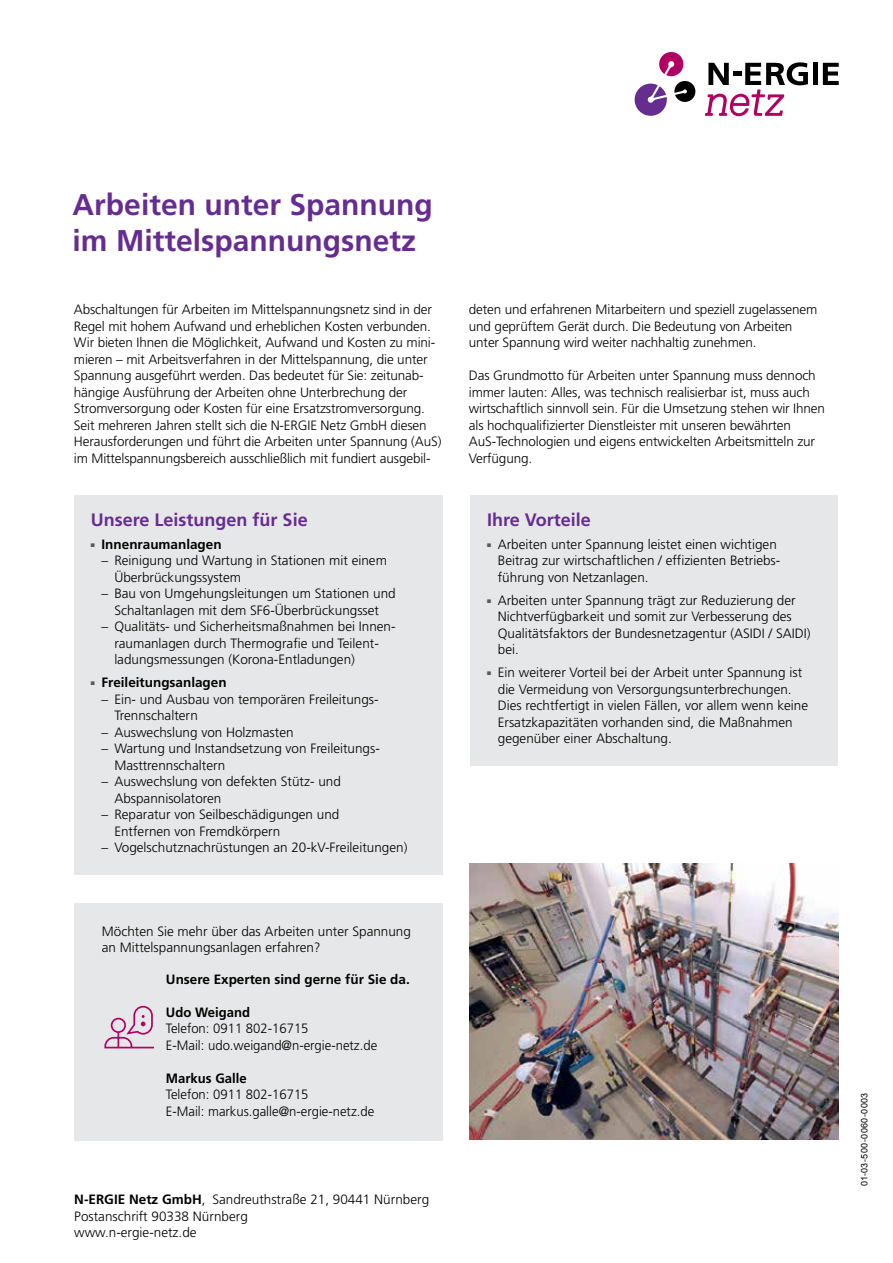
<style>
.page{position:relative;width:893px;height:1263px;background:#fff}
.page>*{position:absolute;margin:0;border:0;box-sizing:border-box;transform-origin:0 0}
.t1{font:700 30px/36px "Frutiger";color:#662d91}
.t2{font:700 18px "Frutiger";color:#662d91}
.t3{font:300 13.5px/16.5px "Frutiger";color:#000}
.t4{font:700 13.5px "Frutiger";color:#000}
.t5{font:9px "Arial";letter-spacing:.04em;color:#000}
.s1{font-weight:700}
</style>
<div class="page">
<div style="left:470px;top:495px;width:368px;height:270px;background:#e6e7e8"></div>
<div style="left:74px;top:904px;width:369px;height:237px;background:#e6e7e8"></div>
<svg style="left:104px;top:1005px;width:50px;height:44px"></svg>
<img style="left:469px;top:863px;width:369px;height:276px">
<div style="left:74px;top:495px;width:369px;height:380px;background:#e6e7e8"></div>
<div style="left:635px;top:84px;width:32px;height:32px;background:#662d91;border-radius:50%"></div>
<div style="left:659px;top:52px;width:24px;height:24px;background:#b20062;border-radius:50%"></div>
<div style="left:674px;top:81px;width:21px;height:21px;background:#000;border-radius:50%"></div>
<svg style="left:823px;top:63px;width:16px;height:22px"></svg>
<div style="left:813px;top:63px;width:5px;height:22px;background:#000"></div>
<svg style="left:705px;top:62px;width:103px;height:54px"></svg>
<svg style="left:647px;top:61px;width:40px;height:42px"></svg>
<h1 class="t1" style="left:73px;top:187px;width:362px">Arbeiten unter Spannung im Mittelspannungsnetz</h1>
<p class="t3" style="left:74px;top:301px;width:369px">Abschaltungen für Arbeiten im Mittelspannungsnetz sind in der Regel mit hohem Aufwand und erheblichen Kosten verbunden.<br>Wir bieten Ihnen die Möglichkeit, Aufwand und Kosten zu mini&shy;mieren – mit Arbeitsverfahren in der Mittelspannung, die unter Spannung ausgeführt werden. Das bedeutet für Sie: zeitunab&shy;hängige Ausführung der Arbeiten ohne Unterbrechung der Stromversorgung oder Kosten für eine Ersatzstromversorgung.<br>Seit mehreren Jahren stellt sich die N-ERGIE Netz GmbH diesen Herausforderungen und führt die Arbeiten unter Spannung (AuS) im Mittelspannungsbereich ausschließlich mit fundiert ausgebil-</p>
<p class="t3" style="left:469px;top:301px;width:350px">deten und erfahrenen Mitarbeitern und speziell zugelassenem und geprüftem Gerät durch. Die Bedeutung von Arbeiten unter Spannung wird weiter nachhaltig zunehmen.</p>
<p class="t3" style="left:469px;top:367px;width:358px">Das Grundmotto für Arbeiten unter Spannung muss dennoch immer lauten: Alles, was technisch realisierbar ist, muss auch wirtschaftlich sinnvoll sein. Für die Umsetzung stehen wir Ihnen als hochqualifizierter Dienstleister mit unseren bewährten AuS-Technologien und eigens entwickelten Arbeitsmitteln zur Verfügung.</p>
<h2 class="t2" style="left:91px;top:509px;width:218px">Unsere Leistungen für Sie</h2>
<p class="t4" style="left:91px;top:536px;width:132px"><sup>■</sup> Innenraumanlagen</p>
<p class="t3" style="left:114px;top:553px;width:274px;text-indent:-13px">– Reinigung und Wartung in Stationen mit einem<br>Überbrückungssystem</p>
<p class="t3" style="left:102px;top:586px;width:296px;text-align:center">– Bau von Umgehungsleitungen um Stationen und<br>Schaltanlagen mit dem SF6-Überbrückungsset</p>
<p class="t3" style="left:114px;top:619px;width:283px;text-indent:-13px">– Qualitäts- und Sicherheitsmaßnahmen bei Innen&shy;raumanlagen durch Thermografie und Teilent&shy;ladungsmessungen (Korona-Entladungen)</p>
<p class="t4" style="left:91px;top:675px;width:137px"><sup>■</sup> Freileitungsanlagen</p>
<p class="t3" style="left:114px;top:691px;width:266px;text-indent:-13px">– Ein- und Ausbau von temporären Freileitungs-<br>Trennschaltern</p>
<p class="t3" style="left:102px;top:724px;width:194px">– Auswechslung von Holzmasten</p>
<p class="t3" style="left:114px;top:740px;width:267px;text-indent:-13px">– Wartung und Instandsetzung von Freileitungs-<br>Masttrennschaltern</p>
<p class="t3" style="left:114px;top:773px;width:228px;text-indent:-13px">– Auswechslung von defekten Stütz- und<br>Abspannisolatoren</p>
<p class="t3" style="left:114px;top:806px;width:227px;text-indent:-13px">– Reparatur von Seilbeschädigungen und<br>Entfernen von Fremdkörpern</p>
<p class="t3" style="left:102px;top:839px;width:307px">– Vogelschutznachrüstungen an 20-kV-Freileitungen)</p>
<p class="t3" style="left:102px;top:923px;width:311px">Möchten Sie mehr über das Arbeiten unter Spannung an Mittelspannungsanlagen erfahren?</p>
<p class="t4" style="left:166px;top:971px;width:245px">Unsere Experten sind gerne für Sie da.</p>
<p class="t4" style="left:166px;top:1004px;width:86px">Udo Weigand</p>
<p class="t3" style="left:166px;top:1020px;width:213px">Telefon: 0911 802-16715<br>E-Mail: udo.weigand@n-ergie-netz.de</p>
<p class="t4" style="left:166px;top:1070px;width:82px">Markus Galle</p>
<p class="t3" style="left:166px;top:1086px;width:210px">Telefon: 0911 802-16715<br>E-Mail: markus.galle@n-ergie-netz.de</p>
<p class="t3" style="left:74px;top:1192px;width:356px"><span class="s1">N-ERGIE Netz GmbH</span>, Sandreuthstraße 21, 90441 Nürnberg<br>Postanschrift 90338 Nürnberg<br>www.n-ergie-netz.de</p>
<h2 class="t2" style="left:487px;top:509px;width:105px">Ihre Vorteile</h2>
<p class="t3" style="left:498px;top:536px;width:284px;text-indent:-11px"><sup>■</sup> Arbeiten unter Spannung leistet einen wichtigen<br>Beitrag zur wirtschaftlichen / effizienten Betriebs&shy;führung von Netzanlagen.</p>
<p class="t3" style="left:498px;top:592px;width:314px;text-indent:-11px"><sup>■</sup> Arbeiten unter Spannung trägt zur Reduzierung der Nichtverfügbarkeit und somit zur Verbesserung des Qualitätsfaktors der Bundesnetzagentur (ASIDI / SAIDI) bei.</p>
<p class="t3" style="left:498px;top:664px;width:312px;text-indent:-11px"><sup>■</sup> Ein weiterer Vorteil bei der Arbeit unter Spannung ist die Vermeidung von Versorgungsunterbrechungen.<br>Dies rechtfertigt in vielen Fällen, vor allem wenn keine Ersatzkapazitäten vorhanden sind, die Maßnahmen gegenüber einer Abschaltung.</p>
<p class="t5" style="left:858px;top:1186px;width:95px;rotate:-90deg">01-03-500-0060-0003</p>
</div>
